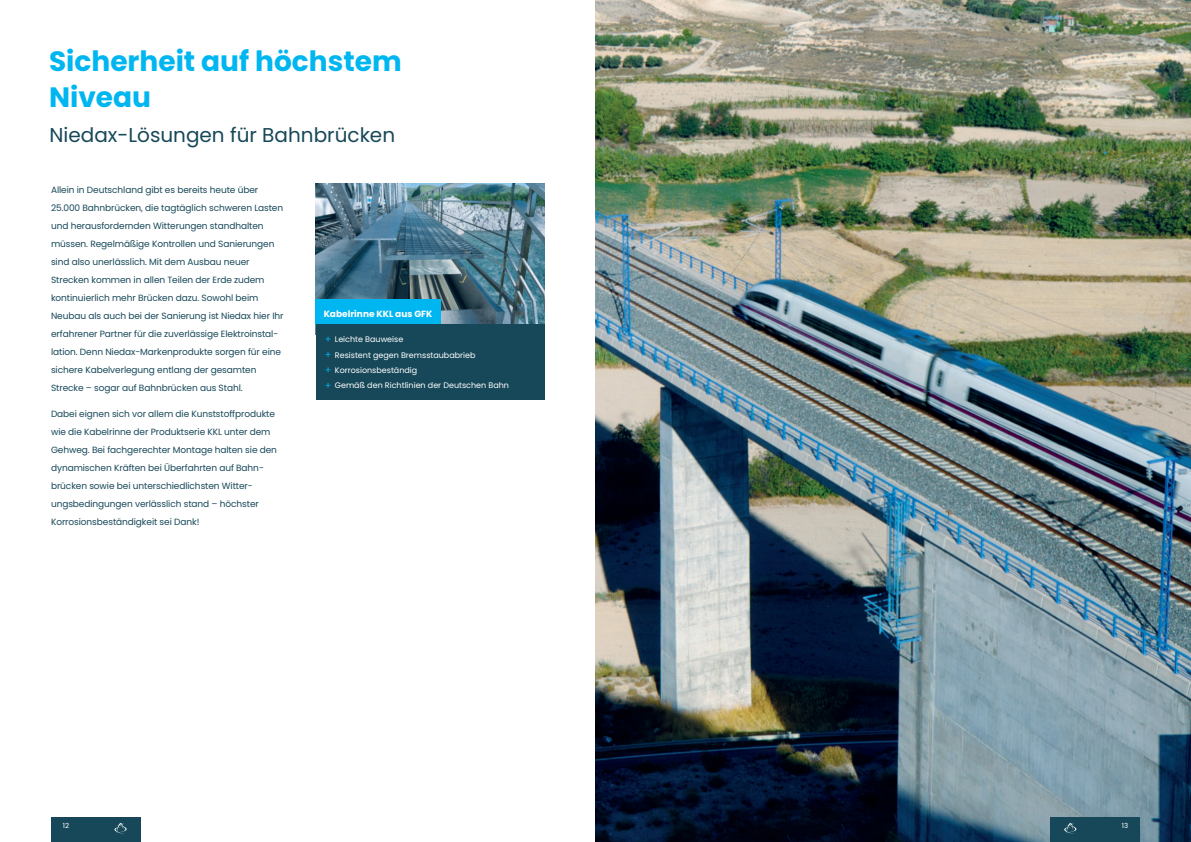
<style>
.page{position:relative;width:1191px;height:842px;background:#fff}
.page>*{position:absolute;margin:0;border:0;box-sizing:border-box;transform-origin:0 0}
.t1{font:700 28px/36px "Poppins";color:#00b6f0}
.t2{font:20px "Poppins";color:#174859}
.t3{font:9px/18px "Poppins";letter-spacing:-.01em;color:#174859}
.t4{font:700 9px "Poppins";color:#fff}
.t5{font:8px/15.4px "Poppins";color:#fff}
.t6{font:7px "Poppins";color:#fff}
</style>
<div class="page">
<img style="left:595px;top:0;width:595px;height:842px">
<img style="left:315px;top:183px;width:229px;height:142px">
<div style="left:315px;top:299px;width:125px;height:26px;background:#00b6f0"></div>
<div style="left:315px;top:325px;width:229px;height:75px;background:#174859"></div>
<svg style="left:325px;top:337px;width:5px;height:4px"></svg>
<svg style="left:325px;top:352px;width:5px;height:5px"></svg>
<svg style="left:325px;top:367px;width:5px;height:5px"></svg>
<svg style="left:325px;top:383px;width:5px;height:5px"></svg>
<div style="left:51px;top:817px;width:89px;height:25px;background:#174859"></div>
<svg style="left:114px;top:823px;width:13px;height:10px"></svg>
<div style="left:1051px;top:817px;width:89px;height:25px;background:#174859"></div>
<svg style="left:1064px;top:823px;width:13px;height:10px"></svg>
<h1 class="t1" style="left:49px;top:45px;width:354px">Sicherheit auf höchstem<br>Niveau</h1>
<h2 class="t2" style="left:49px;top:124px;width:347px">Niedax-Lösungen für Bahnbrücken</h2>
<p class="t3" style="left:51px;top:181px;width:234px">Allein in Deutschland gibt es bereits heute über 25.000 Bahnbrücken, die tagtäglich schweren Lasten und herausfordernden Witterungen standhalten müssen. Regelmäßige Kontrollen und Sanierungen sind also unerlässlich. Mit dem Ausbau neuer Strecken kommen in allen Teilen der Erde zudem kontinuierlich mehr Brücken dazu. Sowohl beim Neubau als auch bei der Sanierung ist Niedax hier Ihr erfahrener Partner für die zuverlässige Elektroinstal&shy;lation. Denn Niedax-Markenprodukte sorgen für eine sichere Kabelverlegung entlang der gesamten Strecke – sogar auf Bahnbrücken aus Stahl.</p>
<p class="t3" style="left:51px;top:405px;width:227px">Dabei eignen sich vor allem die Kunststoffprodukte wie die Kabelrinne der Produktserie KKL unter dem Gehweg. Bei fachgerechter Montage halten sie den dynamischen Kräften bei Überfahrten auf Bahn&shy;brücken sowie bei unterschiedlichsten Witter&shy;ungsbedingungen verlässlich stand – höchster Korrosionsbeständigkeit sei Dank!</p>
<p class="t4" style="left:324px;top:309px;width:110px">Kabelrinne KKL aus GFK</p>
<p class="t5" style="left:335px;top:332px;width:176px">Leichte Bauweise<br>Resistent gegen Bremsstaubabrieb<br>Korrosionsbeständig<br>Gemäß den Richtlinien der Deutschen Bahn</p>
<p class="t6" style="left:63px;top:821px;width:8px">12</p>
<p class="t6" style="left:1121px;top:821px;width:8px">13</p>
</div>
